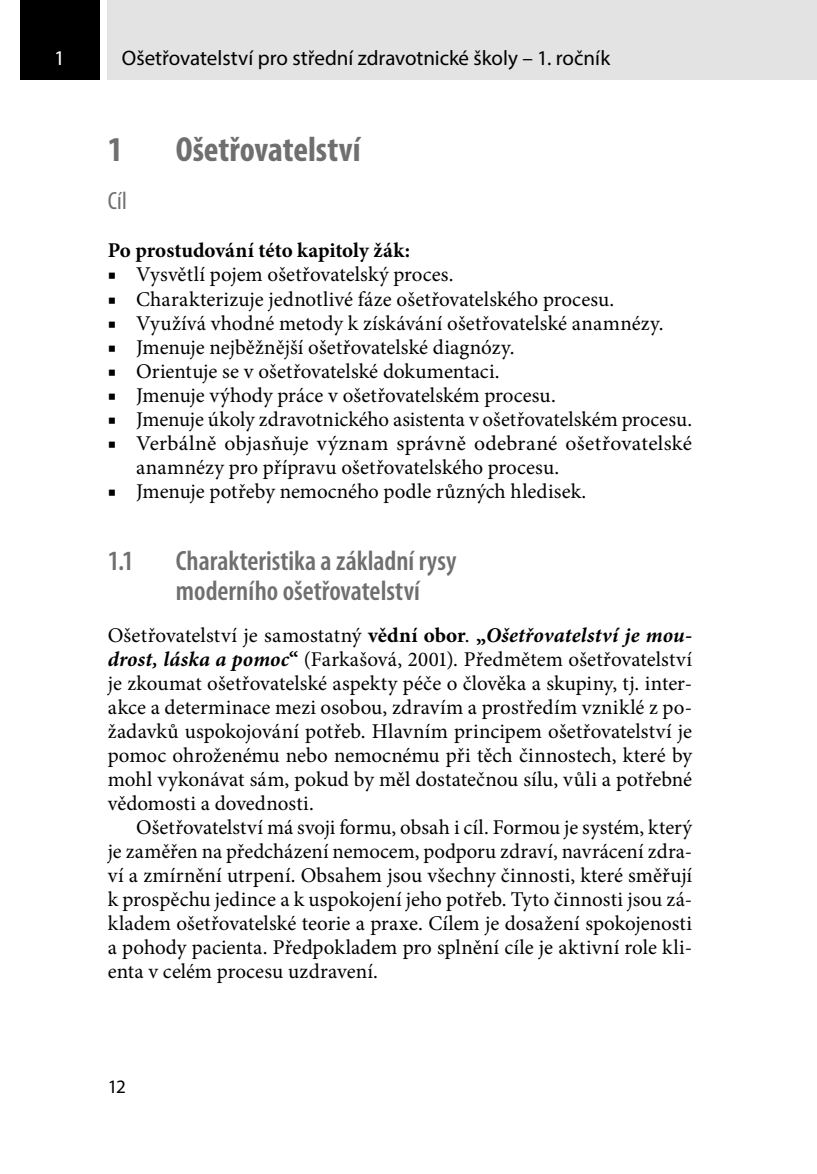
<style>
.page{position:relative;width:817px;height:1174px;background:#fff}
.page>*{position:absolute;margin:0;border:0;box-sizing:border-box;transform-origin:0 0}
._1_nadpis{font:700 condensed 35px "Myriad Pro";color:#706f6f}
._2_2_nadpis{font:600 condensed 28px/30px "Myriad Pro";color:#706f6f}
._4_4_4_4{font:condensed 25px "Myriad Pro";color:#706f6f}
.text_1__odstavec_bez{font:21px/24px "Minion Pro";letter-spacing:.005em;color:#000}
.text{font:21px/24px "Minion Pro";letter-spacing:.005em;color:#000;text-align:justify}
.t1{font:21px "Myriad Pro";letter-spacing:-.005em;color:#000}
.nadpisek{font:700 21px "Minion Pro";letter-spacing:-.005em;color:#000}
.t2{font:21px "Myriad Pro";color:#fff}
.t3{font:19px "Myriad Pro";color:#000}
.s1{font-weight:700}
.s2{font-weight:700;font-style:italic}
</style>
<div class="page">
<div style="left:20px;top:0;width:79px;height:79px;background:#000"></div>
<div style="left:108px;top:0;width:708px;height:79px;background:#e3e3e3"></div>
<p class="t2" style="left:54px;top:45px;width:12px">1</p>
<p class="t1" style="left:122px;top:45px;width:489px">Ošetřovatelství pro střední zdravotnické školy – 1. ročník</p>
<p class="_1_nadpis" style="left:108px;top:128px;width:16px">1</p>
<p class="_1_nadpis" style="left:176px;top:128px;width:186px">Ošetřovatelství</p>
<p class="_4_4_4_4" style="left:108px;top:186px;width:21px">Cíl</p>
<p class="nadpisek" style="left:108px;top:236px;width:304px">Po prostudování této kapitoly žák:</p>
<p class="text_1__odstavec_bez" style="left:108px;top:263px;width:347px">■ Vysvětlí pojem ošetřovatelský proces.</p>
<p class="text_1__odstavec_bez" style="left:108px;top:287px;width:508px">■ Charakterizuje jednotlivé fáze ošetřovatelského procesu.</p>
<p class="text_1__odstavec_bez" style="left:108px;top:311px;width:557px">■ Využívá vhodné metody k získávání ošetřovatelské anamnézy.</p>
<p class="text_1__odstavec_bez" style="left:108px;top:335px;width:408px">■ Jmenuje nejběžnější ošetřovatelské diagnózy.</p>
<p class="text_1__odstavec_bez" style="left:108px;top:359px;width:393px">■ Orientuje se v ošetřovatelské dokumentaci.</p>
<p class="text_1__odstavec_bez" style="left:108px;top:383px;width:449px">■ Jmenuje výhody práce v ošetřovatelském procesu.</p>
<p class="text_1__odstavec_bez" style="left:108px;top:407px;width:585px">■ Jmenuje úkoly zdravotnického asistenta v ošetřovatelském procesu.</p>
<p class="text_1__odstavec_bez" style="left:136px;top:431px;width:557px;text-indent:-28px">■ Verbálně objasňuje význam správně odebrané ošetřovatelské anamnézy pro přípravu ošetřovatelského procesu.</p>
<p class="text_1__odstavec_bez" style="left:108px;top:479px;width:480px">■ Jmenuje potřeby nemocného podle různých hledisek.</p>
<p class="_2_2_nadpis" style="left:108px;top:545px;width:27px">1.1</p>
<p class="_2_2_nadpis" style="left:176px;top:545px;width:282px">Charakteristika a základní rysy moderního ošetřovatelství</p>
<p class="text_1__odstavec_bez" style="left:108px;top:623px;width:585px;text-align:justify">Ošetřovatelství je samostatný <span class="s1">vědní obor</span>. <span class="s1">„</span><span class="s2">Ošetřovatelství je mou&shy;drost, láska a pomoc</span><span class="s1">“</span> (Farkašová, 2001). Předmětem ošetřovatelství je zkoumat ošetřovatelské aspekty péče o člověka a skupiny, tj. inter&shy;akce a determinace mezi osobou, zdravím a prostředím vzniklé z po&shy;žadavků uspokojování potřeb. Hlavním principem ošetřovatelství je pomoc ohroženému nebo nemocnému při těch činnostech, které by mohl vykonávat sám, pokud by měl dostatečnou sílu, vůli a potřebné vědomosti a dovednosti.</p>
<p class="text" style="left:108px;top:815px;width:585px;text-indent:28px">Ošetřovatelství má svoji formu, obsah i cíl. Formou je systém, který je zaměřen na předcházení nemocem, podporu zdraví, navrácení zdra&shy;ví a zmírnění utrpení. Obsahem jsou všechny činnosti, které směřují k prospěchu jedince a k uspokojení jeho potřeb. Tyto činnosti jsou zá&shy;kladem ošetřovatelské teorie a praxe. Cílem je dosažení spokojenosti a pohody pacienta. Předpokladem pro splnění cíle je aktivní role kli&shy;enta v celém procesu uzdravení.</p>
<p class="t3" style="left:108px;top:1074px;width:20px">12</p>
</div>
